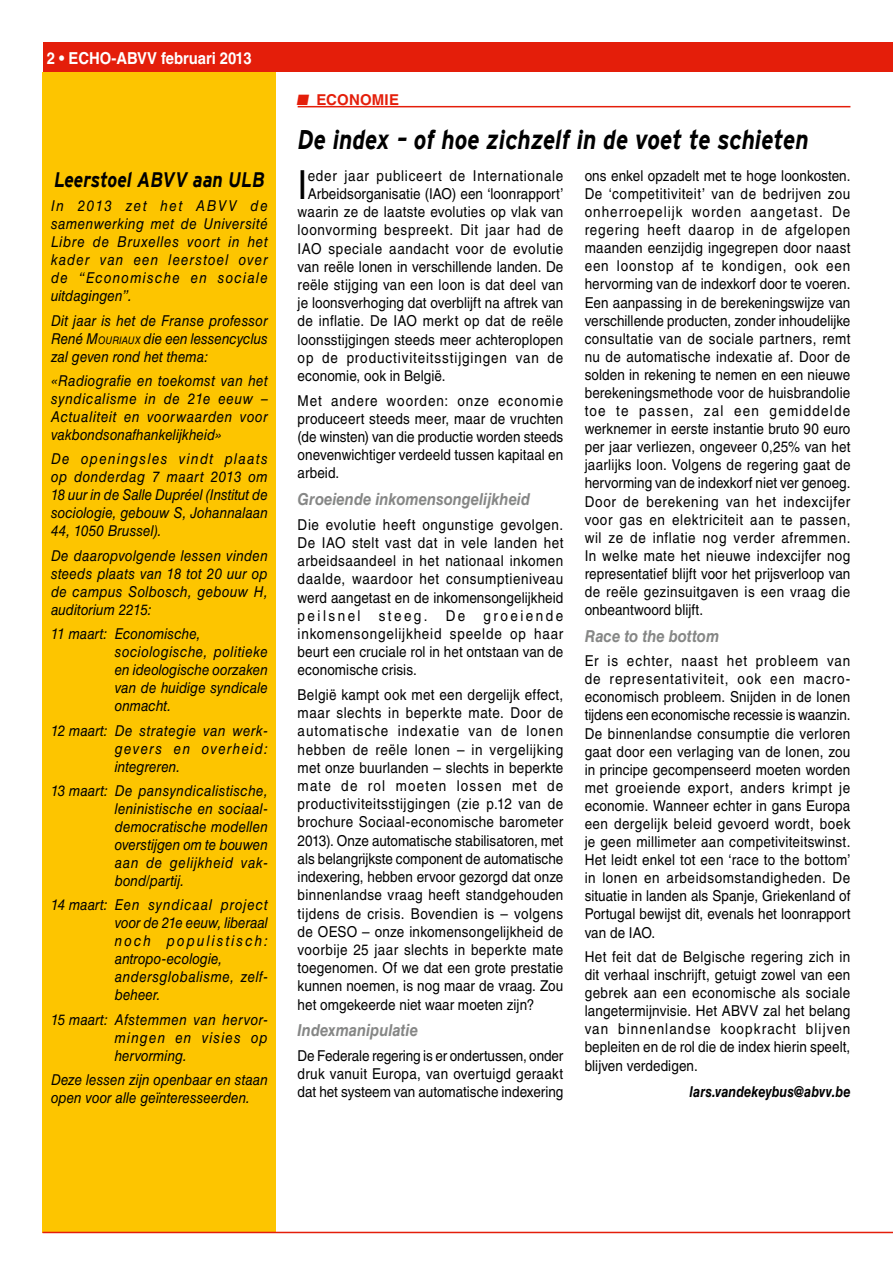
<style>
.page{position:relative;width:893px;height:1263px;background:#fff}
.page>*{position:absolute;margin:0;border:0;box-sizing:border-box;transform-origin:0 0}
.t1{font:40.05px "Helvetica LT Std";color:#000;scale:.9 1}
.t2{font:italic 700 27px "Interstate";color:#000;scale:.85 1}
.t3{font:italic 700 21px "Interstate";color:#000;scale:.85 1}
.t4{font:italic 700 16.5px "Helvetica LT Std";color:#868786;scale:.9 1}
.t5{font:700 16.5px "Helvetica LT Std";color:#fff;scale:.9 1}
.t6{font:15px/18.1px "Helvetica LT Std";letter-spacing:.01em;color:#000;text-align:justify;scale:.9 1}
.t7{font:italic 15px/18px "Helvetica LT Std";letter-spacing:.005em;color:#000;text-align:justify;scale:.9 1}
.t8{font:italic 15px/18px "Helvetica LT Std";letter-spacing:.03em;color:#000;scale:.9 1}
.t9{font:15px "Helvetica LT Std";letter-spacing:.045em;color:#000;scale:.9 1}
.t10{font:15px "Helvetica LT Std";letter-spacing:.05em;color:#000;scale:.9 1}
.t11{font:15px "Helvetica LT Std";letter-spacing:.065em;color:#000;scale:.9 1}
.t12{font:15px "Helvetica LT Std";letter-spacing:.03em;color:#000;scale:.9 1}
.t13{font:italic 700 15px "Helvetica LT Std";color:#000;scale:.85 1}
.t14{font:700 15px "Helvetica LT Std";letter-spacing:.01em;color:#e41e0a}
.s1{font-style:inherit}
.s2{font-size:10.5px}
</style>
<div class="page">
<div style="left:43px;top:43px;width:850px;height:29px;background:#e41e0a"></div>
<div style="left:43px;top:72px;width:233px;height:1161px;background:#fdc500"></div>
<hr style="left:43px;top:1232px;width:850px;height:1px;background:#e41e0a">
<hr style="left:298px;top:106px;width:552px;height:1px;background:#e41e0a">
<p class="t5" style="left:47px;top:48px;width:229px">2 • ECHO-ABVV februari 2013</p>
<h3 class="t3" style="left:54px;top:168px;width:249px">Leerstoel ABVV aan ULB</h3>
<p class="t7" style="left:51px;top:197px;width:242px">In 2013 zet het ABVV de samenwerking met de Université Libre de Bruxelles voort in het kader van een leerstoel over de “Economische en sociale uitdagingen”.</p>
<p class="t7" style="left:51px;top:311px;width:242px">Dit jaar is het de Franse professor René <span class="s1">M</span><span class="s2">OURIAUX</span> die een lessencyclus zal geven rond het thema:</p>
<p class="t7" style="left:51px;top:372px;width:242px">«Radiografie en toekomst van het syndicalisme in de 21e eeuw – Actualiteit en voorwaarden voor vakbondsonafhankelijkheid»</p>
<p class="t7" style="left:51px;top:450px;width:242px">De openingsles vindt plaats op donderdag 7 maart 2013 om 18 uur in de Salle Dupréel (Institut de sociologie, gebouw S, Johannalaan 44, 1050 Brussel).</p>
<p class="t7" style="left:51px;top:546px;width:242px">De daaropvolgende lessen vinden steeds plaats van 18 tot 20 uur op de campus Solbosch, gebouw H, auditorium 2215:</p>
<p class="t7" style="left:115px;top:625px;width:172px;text-align:left;text-indent:-64px">11 maart: Economische, sociologische, politieke en ideologische oorzaken van de huidige syndicale onmacht.</p>
<p class="t7" style="left:115px;top:721px;width:172px;text-indent:-64px">12 maart: De strategie van werk&shy;gevers en overheid: integreren.</p>
<p class="t7" style="left:115px;top:782px;width:172px;text-indent:-64px">13 maart: De pansyndicalistische, leninistische en sociaal&shy;democratische modellen overstijgen om te bouwen aan de gelijkheid vak&shy;bond/partij.</p>
<p class="t8" style="left:115px;top:896px;width:172px;text-indent:-64px">14 maart: Een syndicaal project voor de 21e eeuw, liberaal noch populistisch: antropo-ecologie, andersglobalisme, zelf&shy;beheer.</p>
<p class="t7" style="left:115px;top:1010px;width:172px;text-indent:-64px">15 maart: Afstemmen van hervor&shy;mingen en visies op hervorming.</p>
<p class="t7" style="left:51px;top:1071px;width:242px">Deze lessen zijn openbaar en staan open voor alle geïnteresseerden.</p>
<p class="t14" style="left:297px;top:90px;width:104px">■ ECONOMIE</p>
<h2 class="t2" style="left:298px;top:125px;width:603px">De index – of hoe zichzelf in de voet te schieten</h2>
<h1 class="t1" style="left:298px;top:162px;width:13px">I</h1>
<p class="t10" style="left:308px;top:167px;width:286px">eder jaar publiceert de Internationale</p>
<p class="t6" style="left:585px;top:166px;width:297px">ons enkel opzadelt met te hoge loonkosten.<br>De ‘competitiviteit’ van de bedrijven zou onherroepelijk worden aangetast. De regering heeft daarop in de afgelopen maanden eenzijdig ingegrepen door naast een loonstop af te kondigen, ook een hervorming van de indexkorf door te voeren.<br>Een aanpassing in de berekeningswijze van verschillende producten, zonder inhoudelijke consultatie van de sociale partners, remt nu de automatische indexatie af. Door de solden in rekening te nemen en een nieuwe berekeningsmethode voor de huisbrandolie toe te passen, zal een gemiddelde werknemer in eerste instantie bruto 90 euro per jaar verliezen, ongeveer 0,25% van het jaarlijks loon. Volgens de regering gaat de hervorming van de indexkorf niet ver genoeg.<br>Door de berekening van het indexcijfer voor gas en elektriciteit aan te passen, wil ze de inflatie nog verder afremmen.<br>In welke mate het nieuwe indexcijfer nog representatief blijft voor het prijsverloop van de reële gezinsuitgaven is een vraag die onbeantwoord blijft.</p>
<p class="t4" style="left:585px;top:626px;width:151px">Race to the bottom</p>
<p class="t6" style="left:585px;top:652px;width:297px">Er is echter, naast het probleem van de representativiteit, ook een macro&shy;economisch probleem. Snijden in de lonen tijdens een economische recessie is waanzin.<br>De binnenlandse consumptie die verloren gaat door een verlaging van de lonen, zou in principe gecompenseerd moeten worden met groeiende export, anders krimpt je economie. Wanneer echter in gans Europa een dergelijk beleid gevoerd wordt, boek je geen millimeter aan competiviteitswinst.<br>Het leidt enkel tot een ‘race to the bottom’ in lonen en arbeidsomstandigheden. De situatie in landen als Spanje, Griekenland of Portugal bewijst dit, evenals het loonrapport van de IAO.</p>
<p class="t6" style="left:585px;top:948px;width:297px">Het feit dat de Belgische regering zich in dit verhaal inschrijft, getuigt zowel van een gebrek aan een economische als sociale langetermijnvisie. Het ABVV zal het belang van binnenlandse koopkracht blijven bepleiten en de rol die de index hierin speelt, blijven verdedigen.</p>
<p class="t13" style="left:690px;top:1083px;width:191px">lars.vandekeybus@abvv.be</p>
<p class="t6" style="left:308px;top:184px;width:286px">Arbeidsorganisatie (IAO) een ‘loonrapport’</p>
<p class="t6" style="left:298px;top:203px;width:297px">waarin ze de laatste evoluties op vlak van</p>
<p class="t9" style="left:298px;top:221px;width:297px">loonvorming bespreekt. Dit jaar had de</p>
<p class="t9" style="left:298px;top:240px;width:297px">IAO speciale aandacht voor de evolutie</p>
<p class="t6" style="left:298px;top:257px;width:297px">van reële lonen in verschillende landen. De</p>
<p class="t6" style="left:298px;top:276px;width:297px">reële stijging van een loon is dat deel van</p>
<p class="t6" style="left:298px;top:294px;width:297px">je loonsverhoging dat overblijft na aftrek van</p>
<p class="t12" style="left:298px;top:312px;width:297px">de inflatie. De IAO merkt op dat de reële</p>
<p class="t6" style="left:298px;top:330px;width:297px">loonsstijgingen steeds meer achteroplopen</p>
<p class="t11" style="left:298px;top:349px;width:297px">op de productiviteitsstijgingen van de</p>
<p class="t6" style="left:298px;top:367px;width:166px">economie, ook in België.</p>
<p class="t6" style="left:298px;top:391px;width:297px">Met andere woorden: onze economie produceert steeds meer, maar de vruchten (de winsten) van die productie worden steeds onevenwichtiger verdeeld tussen kapitaal en arbeid.</p>
<p class="t4" style="left:298px;top:489px;width:260px">Groeiende inkomensongelijkheid</p>
<p class="t6" style="left:298px;top:515px;width:297px">Die evolutie heeft ongunstige gevolgen.<br>De IAO stelt vast dat in vele landen het arbeidsaandeel in het nationaal inkomen daalde, waardoor het consumptieniveau werd aangetast en de inkomensongelijkheid peilsnel steeg. De groeiende inkomensongelijkheid speelde op haar beurt een cruciale rol in het ontstaan van de economische crisis.</p>
<p class="t6" style="left:298px;top:685px;width:297px">België kampt ook met een dergelijk effect, maar slechts in beperkte mate. Door de automatische indexatie van de lonen hebben de reële lonen – in vergelijking met onze buurlanden – slechts in beperkte mate de rol moeten lossen met de productiviteitsstijgingen (zie p.12 van de brochure Sociaal-economische barometer 2013). Onze automatische stabilisatoren, met als belangrijkste component de automatische indexering, hebben ervoor gezorgd dat onze binnenlandse vraag heeft standgehouden tijdens de crisis. Bovendien is – volgens de OESO – onze inkomensongelijkheid de voorbije 25 jaar slechts in beperkte mate toegenomen. Of we dat een grote prestatie kunnen noemen, is nog maar de vraag. Zou het omgekeerde niet waar moeten zijn?</p>
<p class="t4" style="left:298px;top:1020px;width:135px">Indexmanipulatie</p>
<p class="t6" style="left:298px;top:1046px;width:297px">De Federale regering is er ondertussen, onder druk vanuit Europa, van overtuigd geraakt dat het systeem van automatische indexering</p>
</div>
